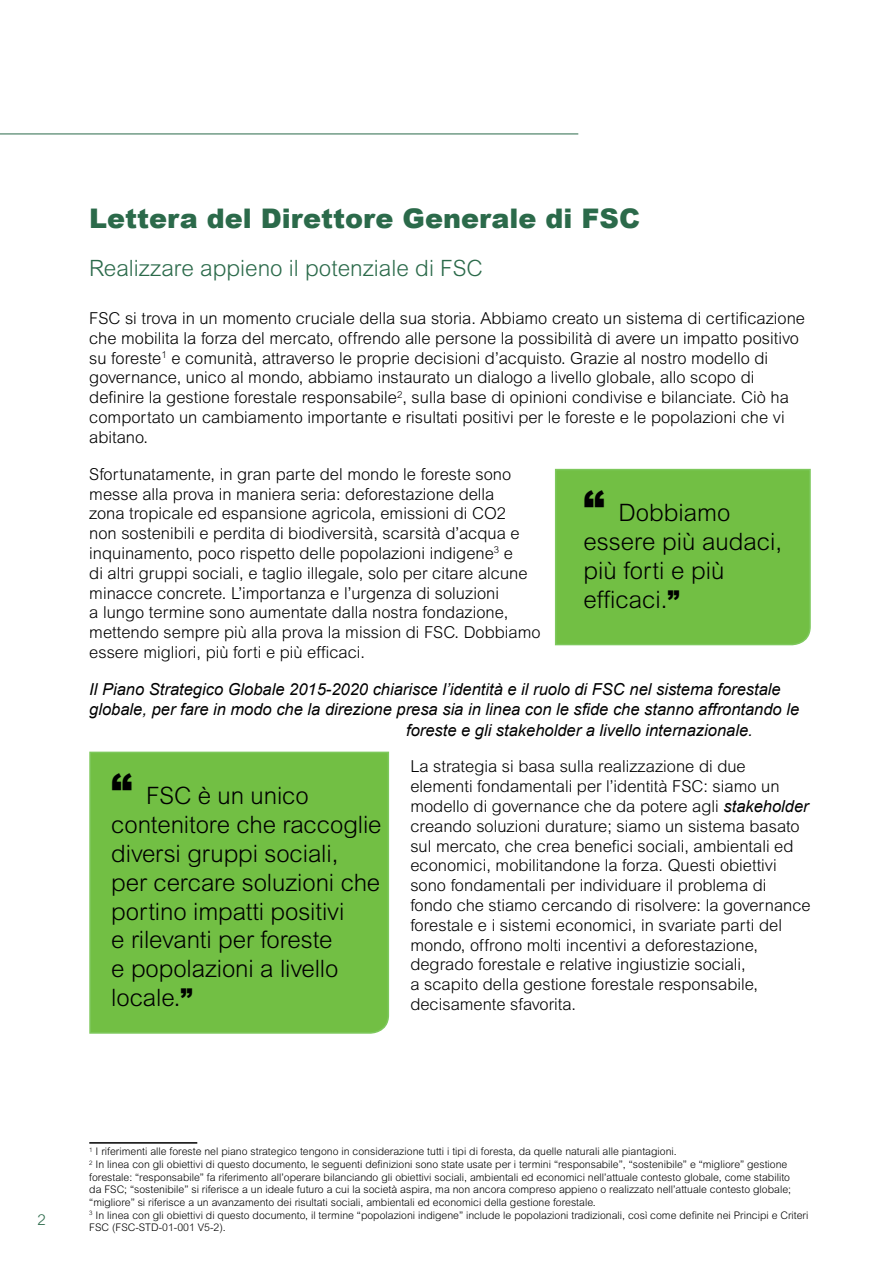
<style>
.page{position:relative;width:893px;height:1263px;background:#fff}
.page>*{position:absolute;margin:0;border:0;box-sizing:border-box;transform-origin:0 0}
.t1{font:900 27px "Arial";color:#2b6a4a}
.t2{font:300 24px/28.8px "Arial MT Std";letter-spacing:-.005em;color:#000}
.t3{font:300 22.5px "Arial MT Std";color:#2b6a4a}
.t4{font:300 16.5px/19.8px "Arial MT Std";color:#000}
.t5{font:italic 16.5px "Arial";color:#000}
.t6{font:300 15px "Arial MT Std";color:#2b6a4a}
.t7{font:300 10.5px/12.6px "Arial MT Std";color:#000}
.s1{font-family:"Arial";font-weight:400;font-style:italic}
.s2{font-family:"Arial";font-weight:900;font-size:42px}
.s3{font-family:"Arial";font-weight:900}
</style>
<div class="page">
<hr style="left:0;top:134px;width:578px;height:1px;background:#2b6a4a">
<hr style="left:89px;top:1142px;width:108px;height:1px;background:#000">
<div style="left:554px;top:468px;width:257px;height:178px;background:#72bf44"></div>
<div style="left:89px;top:751px;width:301px;height:283px;background:#72bf44"></div>
<h1 class="t1" style="left:89px;top:198px;width:552px">Lettera del Direttore Generale di FSC</h1>
<h3 class="t3" style="left:89px;top:255px;width:395px">Realizzare appieno il potenziale di FSC</h3>
<p class="t4" style="left:89px;top:308px;width:717px">FSC si trova in un momento cruciale della sua storia. Abbiamo creato un sistema di certificazione che mobilita la forza del mercato, offrendo alle persone la possibilità di avere un impatto positivo su foreste<sup>1</sup> e comunità, attraverso le proprie decisioni d’acquisto. Grazie al nostro modello di governance, unico al mondo, abbiamo instaurato un dialogo a livello globale, allo scopo di definire la gestione forestale responsabile<sup>2</sup>, sulla base di opinioni condivise e bilanciate. Ciò ha comportato un cambiamento importante e risultati positivi per le foreste e le popolazioni che vi abitano.</p>
<p class="t4" style="left:89px;top:464px;width:453px">Sfortunatamente, in gran parte del mondo le foreste sono messe alla prova in maniera seria: deforestazione della<br>zona tropicale ed espansione agricola, emissioni di CO2<br>non sostenibili e perdita di biodiversità, scarsità d’acqua e inquinamento, poco rispetto delle popolazioni indigene<sup>3</sup> e<br>di altri gruppi sociali, e taglio illegale, solo per citare alcune minacce concrete. L’importanza e l’urgenza di soluzioni<br>a lungo termine sono aumentate dalla nostra fondazione, mettendo sempre più alla prova la mission di FSC. Dobbiamo essere migliori, più forti e più efficaci.</p>
<p class="t5" style="left:89px;top:678px;width:693px">Il Piano Strategico Globale 2015-2020 chiarisce l’identità e il ruolo di FSC nel sistema forestale</p>
<p class="t5" style="left:89px;top:698px;width:711px">globale, per fare in modo che la direzione presa sia in linea con le sfide che stanno affrontando le</p>
<p class="t5" style="left:406px;top:719px;width:348px">foreste e gli stakeholder a livello internazionale.</p>
<p class="t4" style="left:410px;top:757px;width:402px">La strategia si basa sulla realizzazione di due elementi fondamentali per l’identità FSC: siamo un modello di governance che da potere agli <span class="s1">stakeholder </span>creando soluzioni durature; siamo un sistema basato sul mercato, che crea benefici sociali, ambientali ed economici, mobilitandone la forza. Questi obiettivi sono fondamentali per individuare il problema di fondo che stiamo cercando di risolvere: la governance forestale e i sistemi economici, in svariate parti del mondo, offrono molti incentivi a deforestazione, degrado forestale e relative ingiustizie sociali,<br>a scapito della gestione forestale responsabile, decisamente sfavorita.</p>
<h2 class="t2" style="left:584px;top:498px;width:200px"><span class="s2">“</span> Dobbiamo essere più audaci, più forti e più efficaci.<span class="s3">”</span></h2>
<h2 class="t2" style="left:111px;top:781px;width:272px"><span class="s2">“</span> FSC è un unico contenitore che raccoglie diversi gruppi sociali,<br>per cercare soluzioni che portino impatti positivi<br>e rilevanti per foreste<br>e popolazioni a livello locale.<span class="s3">”</span></h2>
<p class="t6" style="left:37px;top:1211px;width:10px">2</p>
<p class="t7" style="left:89px;top:1145px;width:721px"><sup>1</sup> I riferimenti alle foreste nel piano strategico tengono in considerazione tutti i tipi di foresta, da quelle naturali alle piantagioni.<br><sup>2</sup> In linea con gli obiettivi di questo documento, le seguenti definizioni sono state usate per i termini “responsabile”, “sostenibile” e “migliore” gestione forestale: “responsabile” fa riferimento all’operare bilanciando gli obiettivi sociali, ambientali ed economici nell’attuale contesto globale, come stabilito<br>da FSC; “sostenibile” si riferisce a un ideale futuro a cui la società aspira, ma non ancora compreso appieno o realizzato nell’attuale contesto globale; “migliore” si riferisce a un avanzamento dei risultati sociali, ambientali ed economici della gestione forestale.<br><sup>3</sup> In linea con gli obiettivi di questo documento, il termine “popolazioni indigene” include le popolazioni tradizionali, così come definite nei Principi e Criteri FSC (FSC-STD-01-001 V5-2).</p>
</div>
